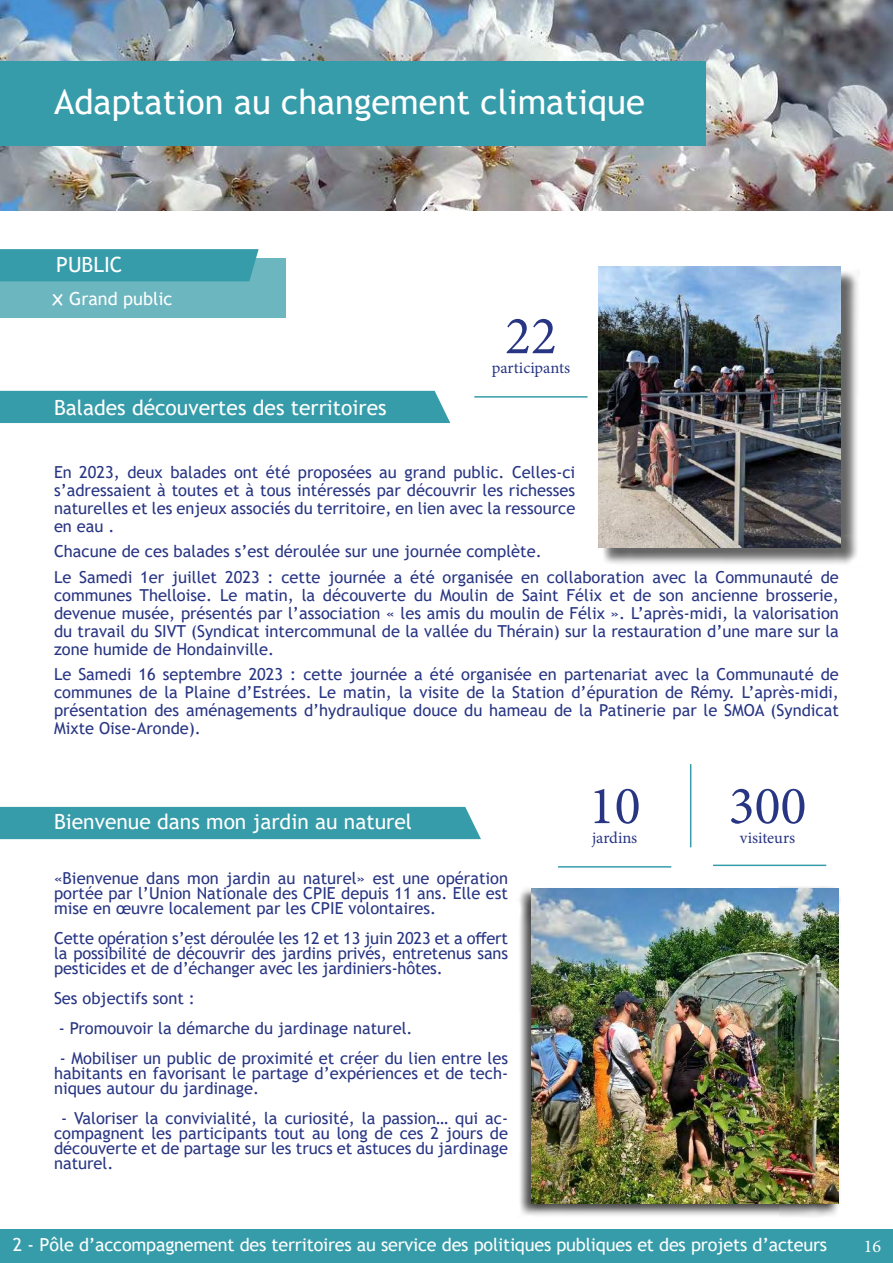
<style>
.page{position:relative;width:893px;height:1263px;background:#fff}
.page>*{position:absolute;margin:0;border:0;box-sizing:border-box;transform-origin:0 0}
.t1{font:54px "Minion Pro";color:#283583}
.t2{font:34.5px "Trebuchet MS";color:#fff}
.t3{font:21px "Trebuchet MS";color:#fff}
.t4{font:18px "Trebuchet MS";letter-spacing:-.01em;color:#fff}
.t5{font:18px "Minion Pro";color:#fff}
.t6{font:16.5px/18px "Trebuchet MS";color:#283583;text-align:justify}
.t7{font:16.5px "Minion Pro";color:#283583}
.s1{font-family:"Comic Sans MS"}
</style>
<div class="page">
<div style="left:0;top:1229px;width:893px;height:34px;background:#379ca9"></div>
<img style="left:0;top:0;width:893px;height:210px">
<div style="left:0;top:258px;width:285px;height:60px;background:#6bb6bf"></div>
<div style="left:0;top:249px;width:259px;height:32px;background:#379ca9"></div>
<div style="left:0;top:391px;width:450px;height:32px;background:#379ca9"></div>
<div style="left:517px;top:886px;width:324px;height:331px;background:#000;opacity:.75"></div>
<img style="left:531px;top:889px;width:308px;height:314px">
<div style="left:600px;top:269px;width:259px;height:297px;background:#000;opacity:.6"></div>
<img style="left:598px;top:267px;width:243px;height:280px">
<hr style="left:558px;top:866px;width:113px;height:1px;background:#379ca9">
<hr style="left:713px;top:864px;width:113px;height:2px;background:#379ca9">
<hr style="left:690px;top:764px;width:1px;height:83px;background:#379ca9">
<div style="left:0;top:807px;width:481px;height:32px;background:#379ca9"></div>
<hr style="left:474px;top:396px;width:114px;height:2px;background:#379ca9">
<div style="left:0;top:61px;width:705px;height:85px;background:#379ca9"></div>
<h2 class="t2" style="left:54px;top:80px;width:592px">Adaptation au changement climatique</h2>
<p class="t3" style="left:56px;top:251px;width:68px">PUBLIC</p>
<p class="t4" style="left:52px;top:287px;width:122px"><span class="s1">ʰ</span> Grand public</p>
<p class="t3" style="left:54px;top:394px;width:334px">Balades découvertes des territoires</p>
<h1 class="t1" style="left:505px;top:300px;width:53px">22</h1>
<p class="t7" style="left:492px;top:357px;width:80px">participants</p>
<p class="t6" style="left:54px;top:463px;width:523px">En 2023, deux balades ont été proposées au grand public. Celles-ci s’adressaient à toutes et à tous intéressés par découvrir les richesses naturelles et les enjeux associés du territoire, en lien avec la ressource en eau .</p>
<p class="t6" style="left:54px;top:539px;width:786px;line-height:25.5px">Chacune de ces balades s’est déroulée sur une journée complète.<br>Le Samedi 1er juillet 2023 : cette journée a été organisée en collaboration avec la Communauté de</p>
<p class="t6" style="left:54px;top:586px;width:786px">communes Thelloise. Le matin, la découverte du Moulin de Saint Félix et de son ancienne brosserie, devenue musée, présentés par l’association « les amis du moulin de Félix ». L’après-midi, la valorisation du travail du SIVT (Syndicat intercommunal de la vallée du Thérain) sur la restauration d’une mare sur la zone humide de Hondainville.</p>
<p class="t6" style="left:54px;top:665px;width:786px">Le Samedi 16 septembre 2023 : cette journée a été organisée en partenariat avec la Communauté de communes de la Plaine d’Estrées. Le matin, la visite de la Station d’épuration de Rémy. L’après-midi, présentation des aménagements d’hydraulique douce du hameau de la Patinerie par le SMOA (Syndicat Mixte Oise-Aronde).</p>
<p class="t3" style="left:54px;top:808px;width:359px">Bienvenue dans mon jardin au naturel</p>
<p class="t6" style="left:54px;top:870px;width:456px;line-height:15px">«Bienvenue dans mon jardin au naturel» est une opération portée par l’Union Nationale des CPIE depuis 11 ans. Elle est mise en œuvre localement par les CPIE volontaires.</p>
<p class="t6" style="left:54px;top:930px;width:456px;line-height:15px">Cette opération s’est déroulée les 12 et 13 juin 2023 et a offert la possibilité de découvrir des jardins privés, entretenus sans pesticides et de d’échanger avec les jardiniers-hôtes.</p>
<p class="t6" style="left:54px;top:989px;width:142px">Ses objectifs sont :</p>
<p class="t6" style="left:59px;top:1019px;width:355px">- Promouvoir la démarche du jardinage naturel.</p>
<p class="t6" style="left:54px;top:1050px;width:456px;line-height:15px;text-indent:6px">- Mobiliser un public de proximité et créer du lien entre les habitants en favorisant le partage d’expériences et de tech&shy;niques autour du jardinage.</p>
<p class="t6" style="left:54px;top:1110px;width:456px;line-height:15px;text-indent:7px">- Valoriser la convivialité, la curiosité, la passion… qui ac&shy;compagnent les participants tout au long de ces 2 jours de découverte et de partage sur les trucs et astuces du jardinage naturel.</p>
<h1 class="t1" style="left:589px;top:770px;width:53px">10</h1>
<p class="t7" style="left:592px;top:826px;width:47px">jardins</p>
<h1 class="t1" style="left:729px;top:770px;width:79px">300</h1>
<p class="t7" style="left:740px;top:826px;width:57px">visiteurs</p>
<p class="t4" style="left:13px;top:1233px;width:816px">2 - Pôle d’accompagnement des territoires au service des politiques publiques et des projets d’acteurs</p>
<p class="t5" style="left:864px;top:1234px;width:19px">16</p>
</div>
